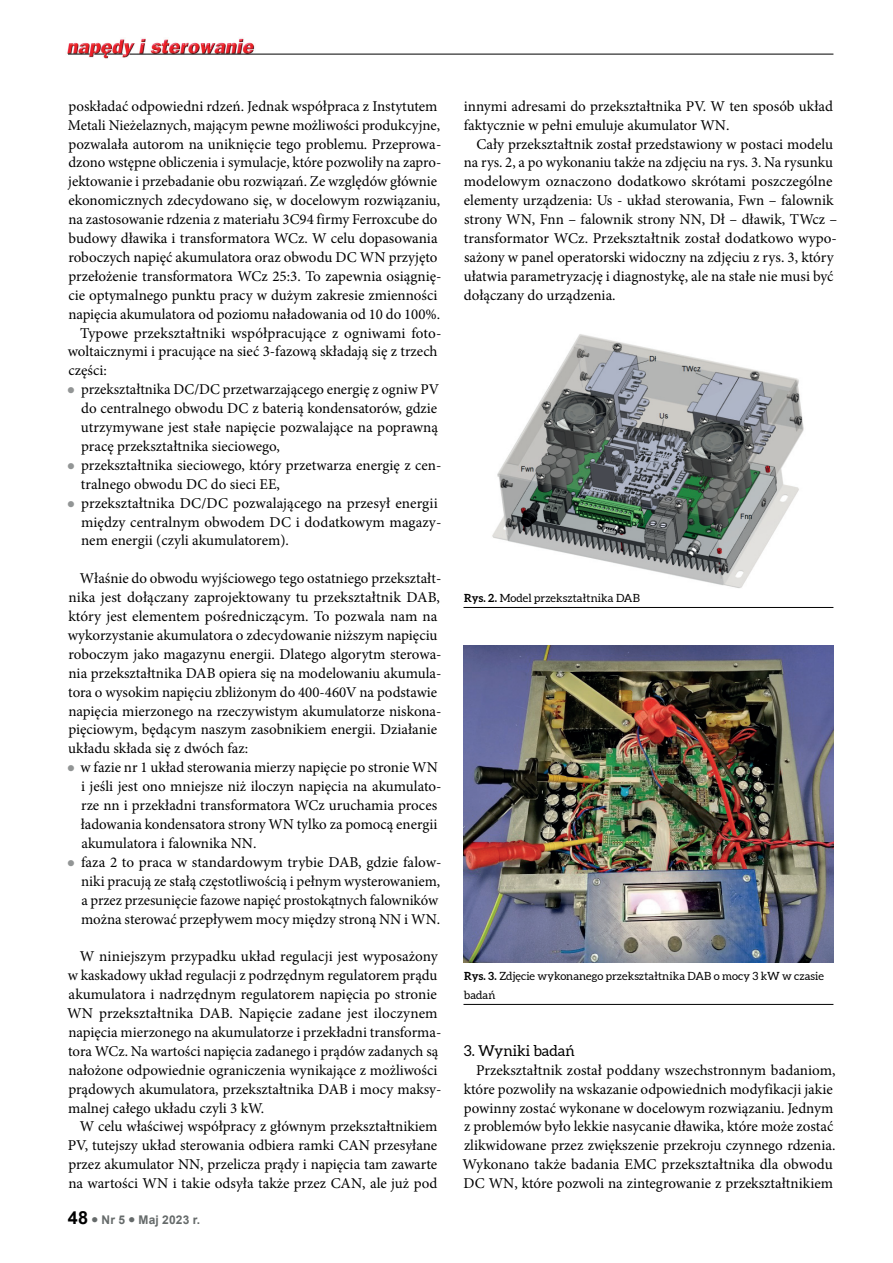
<style>
.page{position:relative;width:893px;height:1263px;background:#fff}
.page>*{position:absolute;margin:0;border:0;box-sizing:border-box;transform-origin:0 0}
.t1{font:15px/18.9px "Minion Pro";color:#000001}
.t2{font:15px "Aleo";color:#000001}
.t3{font:700 12px "Arial";letter-spacing:.015em;color:#656a6a}
.t4{font:11.25px/18.9px "Aleo";letter-spacing:.005em;color:#000001}
.s1{color:#929595}
.s2{font-size:18px;color:#000001}
.s3{font-weight:700}
</style>
<div class="page">
<img style="left:67px;top:38px;width:190px;height:21px">
<hr style="left:129px;top:54px;width:704px;height:1px;background:#000001">
<svg style="left:68px;top:54px;width:55px;height:1px"></svg>
<hr style="left:463px;top:607px;width:370px;height:1px;background:#000001">
<hr style="left:463px;top:1004px;width:370px;height:1px;background:#000001">
<img style="left:492px;top:334px;width:312px;height:254px">
<img style="left:463px;top:646px;width:370px;height:317px">
<p class="t1" style="left:68px;top:97px;width:371px">poskładać odpowiedni rdzeń. Jednak współpraca z Instytutem</p>
<p class="t1" style="left:68px;top:115px;width:374px">Metali Nieżelaznych, mającym pewne możliwości produkcyjne,</p>
<p class="t1" style="left:68px;top:134px;width:375px">pozwalała autorom na uniknięcie tego problemu. Przeprowa-</p>
<p class="t1" style="left:68px;top:153px;width:375px">dzono wstępne obliczenia i symulacje, które pozwoliły na zapro-</p>
<p class="t1" style="left:68px;top:172px;width:370px">jektowanie i przebadanie obu rozwiązań. Ze względów głównie</p>
<p class="t1" style="left:68px;top:191px;width:373px">ekonomicznych zdecydowano się, w docelowym rozwiązaniu,</p>
<p class="t1" style="left:68px;top:210px;width:371px">na zastosowanie rdzenia z materiału 3C94 firmy Ferroxcube do</p>
<p class="t1" style="left:69px;top:229px;width:370px">budowy dławika i transformatora WCz. W celu dopasowania</p>
<p class="t1" style="left:68px;top:248px;width:371px">roboczych napięć akumulatora oraz obwodu DC WN przyjęto</p>
<p class="t1" style="left:68px;top:267px;width:375px">przełożenie transformatora WCz 25:3. To zapewnia osiągnię-</p>
<p class="t1" style="left:68px;top:286px;width:371px">cie optymalnego punktu pracy w dużym zakresie zmienności</p>
<p class="t1" style="left:68px;top:304px;width:373px">napięcia akumulatora od poziomu naładowania od 10 do 100%.</p>
<p class="t1" style="left:80px;top:323px;width:363px">Typowe przekształtniki współpracujące z ogniwami foto-</p>
<p class="t1" style="left:68px;top:342px;width:371px">woltaicznymi i pracujące na sieć 3-fazową składają się z trzech</p>
<p class="t1" style="left:68px;top:361px;width:40px">części:</p>
<p class="t1" style="left:81px;top:380px;width:360px;text-indent:-14px"><span class="s1">●</span> przekształtnika DC/DC przetwarzającego energię z ogniw PV do centralnego obwodu DC z baterią kondensatorów, gdzie utrzymywane jest stałe napięcie pozwalające na poprawną pracę przekształtnika sieciowego,</p>
<p class="t1" style="left:81px;top:456px;width:362px;text-indent:-14px"><span class="s1">●</span> przekształtnika sieciowego, który przetwarza energię z cen&shy;tralnego obwodu DC do sieci EE,</p>
<p class="t1" style="left:81px;top:493px;width:362px;text-indent:-14px"><span class="s1">●</span> przekształtnika DC/DC pozwalającego na przesył energii między centralnym obwodem DC i dodatkowym magazy&shy;nem energii (czyli akumulatorem).</p>
<p class="t1" style="left:68px;top:569px;width:375px;text-indent:12px">Właśnie do obwodu wyjściowego tego ostatniego przekształt&shy;nika jest dołączany zaprojektowany tu przekształtnik DAB, który jest elementem pośredniczącym. To pozwala nam na wykorzystanie akumulatora o zdecydowanie niższym napięciu roboczym jako magazynu energii. Dlatego algorytm sterowa&shy;nia przekształtnika DAB opiera się na modelowaniu akumula&shy;tora o wysokim napięciu zbliżonym do 400-460V na podstawie napięcia mierzonego na rzeczywistym akumulatorze niskona&shy;pięciowym, będącym naszym zasobnikiem energii. Działanie układu składa się z dwóch faz:</p>
<p class="t1" style="left:81px;top:758px;width:362px;text-indent:-14px"><span class="s1">●</span> w fazie nr 1 układ sterowania mierzy napięcie po stronie WN i jeśli jest ono mniejsze niż iloczyn napięcia na akumulato&shy;rze nn i przekładni transformatora WCz uruchamia proces ładowania kondensatora strony WN tylko za pomocą energii akumulatora i falownika NN.</p>
<p class="t1" style="left:81px;top:853px;width:362px;text-indent:-14px"><span class="s1">●</span> faza 2 to praca w standardowym trybie DAB, gdzie falow&shy;niki pracują ze stałą częstotliwością i pełnym wysterowaniem, a przez przesunięcie fazowe napięć prostokątnych falowników można sterować przepływem mocy między stroną NN i WN.</p>
<p class="t1" style="left:67px;top:947px;width:376px;text-indent:13px">W niniejszym przypadku układ regulacji jest wyposażony w kaskadowy układ regulacji z podrzędnym regulatorem prądu akumulatora i nadrzędnym regulatorem napięcia po stronie WN przekształtnika DAB. Napięcie zadane jest iloczynem napięcia mierzonego na akumulatorze i przekładni transforma&shy;tora WCz. Na wartości napięcia zadanego i prądów zadanych są nałożone odpowiednie ograniczenia wynikające z możliwości prądowych akumulatora, przekształtnika DAB i mocy maksy&shy;malnej całego układu czyli 3 kW.</p>
<p class="t1" style="left:68px;top:1117px;width:371px;text-align:justify;text-indent:12px">W celu właściwej współpracy z głównym przekształtnikiem PV, tutejszy układ sterowania odbiera ramki CAN przesyłane przez akumulator NN, przelicza prądy i napięcia tam zawarte na wartości WN i takie odsyła także przez CAN, ale już pod</p>
<p class="t3" style="left:68px;top:1212px;width:134px"><span class="s2">48</span> ● Nr 5 ● Maj 2023 r.</p>
<p class="t1" style="left:464px;top:97px;width:371px">innymi adresami do przekształtnika PV. W ten sposób układ faktycznie w pełni emuluje akumulator WN.</p>
<p class="t1" style="left:464px;top:134px;width:375px;text-indent:13px">Cały przekształtnik został przedstawiony w postaci modelu na rys. 2, a po wykonaniu także na zdjęciu na rys. 3. Na rysunku modelowym oznaczono dodatkowo skrótami poszczególne elementy urządzenia: Us - układ sterowania, Fwn – falownik strony WN, Fnn – falownik strony NN, Dł – dławik, TWcz – transformator WCz. Przekształtnik został dodatkowo wypo&shy;sażony w panel operatorski widoczny na zdjęciu z rys. 3, który ułatwia parametryzację i diagnostykę, ale na stałe nie musi być dołączany do urządzenia.</p>
<p class="t4" style="left:464px;top:589px;width:177px"><span class="s3">Rys. 2.</span> Model przekształtnika DAB</p>
<p class="t4" style="left:464px;top:967px;width:362px"><span class="s3">Rys. 3.</span> Zdjęcie wykonanego przekształtnika DAB o mocy 3 kW w czasie badań</p>
<p class="t2" style="left:464px;top:1042px;width:113px">3. Wyniki badań</p>
<p class="t1" style="left:463px;top:1060px;width:374px;text-indent:14px">Przekształtnik został poddany wszechstronnym badaniom, które pozwoliły na wskazanie odpowiednich modyfikacji jakie powinny zostać wykonane w docelowym rozwiązaniu. Jednym z problemów było lekkie nasycanie dławika, które może zostać zlikwidowane przez zwiększenie przekroju czynnego rdzenia.<br>Wykonano także badania EMC przekształtnika dla obwodu DC WN, które pozwoli na zintegrowanie z przekształtnikiem</p>
</div>
